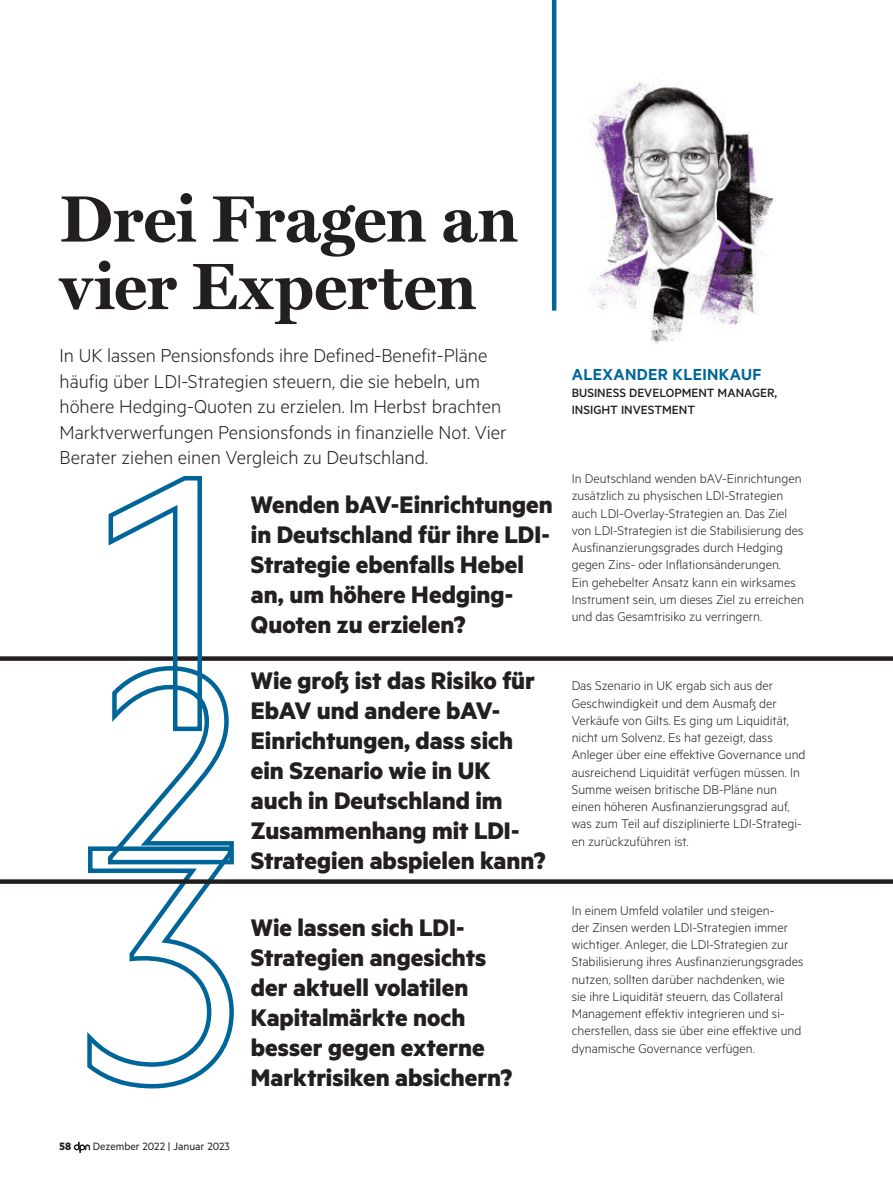
<style>
.page{position:relative;width:893px;height:1191px;background:#fff}
.page>*{position:absolute;margin:0;border:0;box-sizing:border-box;transform-origin:0 0}
.t1{font:700 66px/67.5px "Miller Text";letter-spacing:-.005em;color:#231f20}
.t2{font:700 27px/30px "Metric";color:#231f20}
.t3{font:300 21px/25.5px "Metric";color:#231f20}
.t4{font:600 18px "Metric";letter-spacing:.02em;color:#006599}
.t5{font:300 14.25px/17.2px "Metric";color:#231f20}
.t6{font:500 13.5px/17.2px "Metric";color:#231f20}
.t7{font:12px "Metric";color:#231f20}
.t8{font:700 12px "Metric";color:#231f20}
</style>
<div class="page">
<svg style="left:74px;top:1141px;width:16px;height:12px"></svg>
<hr style="left:552px;top:0;width:4px;height:308px;background:#006599">
<div style="left:0;top:656px;width:893px;height:5px;background:#231f20"></div>
<div style="left:0;top:879px;width:893px;height:5px;background:#231f20"></div>
<svg style="left:83px;top:476px;width:153px;height:613px"></svg>
<img style="left:589px;top:78px;width:187px;height:266px">
<h1 class="t1" style="left:60px;top:182px;width:460px">Drei Fragen an vier Experten</h1>
<p class="t3" style="left:60px;top:342px;width:449px">In UK lassen Pensionsfonds ihre Defined-Benefit-Pläne häufig über LDI-Strategien steuern, die sie hebeln, um höhere Hedging-Quoten zu erzielen. Im Herbst brachten Marktverwerfungen Pensionsfonds in finanzielle Not. Vier Berater ziehen einen Vergleich zu Deutschland.</p>
<h2 class="t2" style="left:251px;top:489px;width:303px">Wenden bAV-Einrichtungen in Deutschland für ihre LDI-<br>Strategie ebenfalls Hebel an, um höhere Hedging-<br>Quoten zu erzielen?</h2>
<h2 class="t2" style="left:251px;top:664px;width:296px">Wie groß ist das Risiko für<br>EbAV und andere bAV-<br>Einrichtungen, dass sich ein Szenario wie in UK auch in Deutschland im<br>Zusammenhang mit LDI-<br>Strategien abspielen kann?</h2>
<h2 class="t2" style="left:251px;top:911px;width:263px">Wie lassen sich LDI-<br>Strategien angesichts der aktuell volatilen<br>Kapitalmärkte noch besser gegen externe<br>Marktrisiken absichern?</h2>
<p class="t4" style="left:572px;top:363px;width:191px">ALEXANDER KLEINKAUF</p>
<p class="t6" style="left:572px;top:384px;width:207px">BUSINESS DEVELOPMENT MANAGER,<br>INSIGHT INVESTMENT</p>
<p class="t5" style="left:572px;top:469px;width:234px">In Deutschland wenden bAV-Einrichtungen zusätzlich zu physischen LDI-Strategien auch LDI-Overlay-Strategien an. Das Ziel von LDI-Strategien ist die Stabilisierung des Ausfinanzierungsgrades durch Hedging gegen Zins- oder Inflationsänderungen.<br>Ein gehebelter Ansatz kann ein wirksames Instrument sein, um dieses Ziel zu erreichen und das Gesamtrisiko zu verringern.</p>
<p class="t5" style="left:572px;top:676px;width:235px">Das Szenario in UK ergab sich aus der Geschwindigkeit und dem Ausmaß der Verkäufe von Gilts. Es ging um Liquidität, nicht um Solvenz. Es hat gezeigt, dass Anleger über eine effektive Governance und ausreichend Liquidität verfügen müssen. In Summe weisen britische DB-Pläne nun einen höheren Ausfinanzierungsgrad auf, was zum Teil auf disziplinierte LDI-Strategi&shy;en zurückzuführen ist.</p>
<p class="t5" style="left:572px;top:901px;width:233px">In einem Umfeld volatiler und steigen-<br>der Zinsen werden LDI-Strategien immer wichtiger. Anleger, die LDI-Strategien zur Stabilisierung ihres Ausfinanzierungsgrades nutzen, sollten darüber nachdenken, wie<br>sie ihre Liquidität steuern, das Collateral Management effektiv integrieren und si&shy;cherstellen, dass sie über eine effektive und dynamische Governance verfügen.</p>
<p class="t8" style="left:60px;top:1138px;width:13px">58</p>
<p class="t7" style="left:93px;top:1139px;width:139px">Dezember 2022 | Januar 2023</p>
</div>
